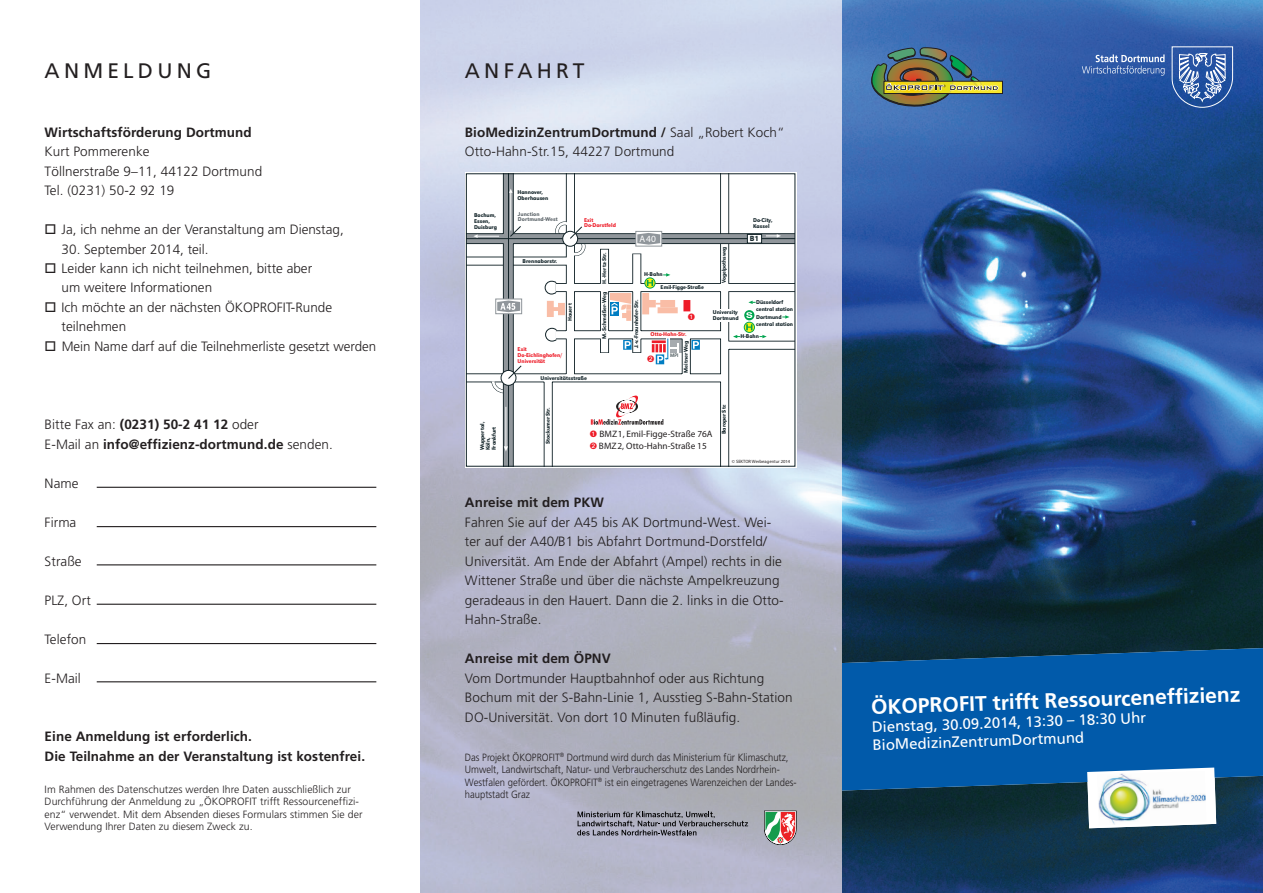
<style>
.page{position:relative;width:1263px;height:893px;background:#fff}
.page>*{position:absolute;margin:0;border:0;box-sizing:border-box;transform-origin:0 0}
.t1{font:700 21px "Frutiger LT";color:#fff}
.t2{font:21px "Frutiger LT";letter-spacing:.2em;color:#231f20}
.t3{font:15px/18px "Frutiger LT";color:#fff}
.t4{font:300 13.5px/19.5px "Frutiger LT";letter-spacing:.005em;color:#231f20}
.t5{font:700 13.5px/19.5px "Frutiger LT";letter-spacing:.005em;color:#231f20}
.t6{font:300 10.5px/12.6px "Frutiger LT";color:#231f20;scale:.9 1}
.t7{font:300 10.5px/12.6px "Frutiger LT";color:#231f20}
.t8{font:500 9.45px "URW Grotesk T";color:#fff}
.t9{font:9.3px/11.1px "Myriad Pro";color:#231f20}
.t10{font:7.8px "URW Grotesk T Medi Narr";color:#112227}
.t11{font:5.7px/5.7px "URW Grotesk T Medi Narr";color:#112227}
.t12{font:5.7px/5.7px "URW Grotesk T Medi Narr";color:#ee1c28}
.t13{font:5.7px/5.7px "URW Grotesk T Medi Narr";color:#60686d}
.t14{font:5.7px "URW Grotesk T Medi Narr";color:#eb1f25}
.t15{font:5.7px "URW Grotesk T Medi Narr";color:#112227;scale:.95 1}
.t16{font:5.25px "URW Grotesk T";color:#112227}
.t17{font:4.65px "Myriad Pro";color:#231f20}
.s1{font-weight:300}
.s2{font-weight:700}
</style>
<div class="page">
<img style="left:420px;top:0;width:843px;height:893px">
<svg style="left:842px;top:648px;width:421px;height:142px;fill:#015aaa"></svg>
<svg style="left:1171px;top:46px;width:62px;height:62px"></svg>
<svg style="left:1082px;top:54px;width:82px;height:22px"></svg>
<img style="left:872px;top:48px;width:130px;height:58px">
<svg style="left:1087px;top:767px;width:129px;height:61px"></svg>
<img style="left:1097px;top:771px;width:109px;height:54px">
<hr style="left:97px;top:643px;width:279px;height:1px;background:#231f20">
<hr style="left:97px;top:681px;width:279px;height:1px;background:#231f20">
<hr style="left:97px;top:487px;width:279px;height:1px;background:#231f20">
<hr style="left:97px;top:526px;width:279px;height:1px;background:#231f20">
<hr style="left:97px;top:564px;width:279px;height:1px;background:#231f20">
<hr style="left:97px;top:604px;width:279px;height:1px;background:#231f20">
<div style="left:465px;top:172px;width:331px;height:296px;background:#fff"></div>
<svg style="left:744px;top:310px;width:10px;height:10px"></svg>
<svg style="left:746px;top:312px;width:6px;height:6px"></svg>
<svg style="left:748px;top:301px;width:8px;height:3px"></svg>
<svg style="left:782px;top:315px;width:7px;height:4px"></svg>
<svg style="left:744px;top:322px;width:10px;height:10px"></svg>
<div style="left:744px;top:322px;width:11px;height:11px;border:1px solid #00a44f;border-radius:50%"></div>
<svg style="left:746px;top:324px;width:6px;height:6px"></svg>
<svg style="left:759px;top:335px;width:8px;height:3px"></svg>
<svg style="left:733px;top:335px;width:7px;height:3px"></svg>
<div style="left:691px;top:340px;width:9px;height:10px;background:#0a82c4"></div>
<svg style="left:693px;top:341px;width:6px;height:8px"></svg>
<svg style="left:720px;top:175px;width:9px;height:290px"></svg>
<svg style="left:544px;top:425px;width:9px;height:40px"></svg>
<svg style="left:468px;top:373px;width:253px;height:9px"></svg>
<svg style="left:566px;top:175px;width:9px;height:45px"></svg>
<svg style="left:682px;top:330px;width:39px;height:9px"></svg>
<svg style="left:682px;top:283px;width:111px;height:9px"></svg>
<svg style="left:728px;top:341px;width:65px;height:9px"></svg>
<svg style="left:682px;top:338px;width:9px;height:36px"></svg>
<div style="left:721px;top:174px;width:7px;height:292px;background:#fff"></div>
<div style="left:545px;top:378px;width:7px;height:88px;background:#fff"></div>
<div style="left:466px;top:374px;width:259px;height:7px;background:#fff"></div>
<div style="left:567px;top:174px;width:7px;height:204px;background:#fff"></div>
<div style="left:556px;top:331px;width:169px;height:7px;background:#fff"></div>
<div style="left:556px;top:284px;width:239px;height:7px;background:#fff"></div>
<div style="left:726px;top:342px;width:69px;height:7px;background:#fff"></div>
<div style="left:683px;top:335px;width:7px;height:43px;background:#fff"></div>
<svg style="left:503px;top:175px;width:11px;height:290px"></svg>
<svg style="left:468px;top:233px;width:325px;height:11px"></svg>
<svg style="left:468px;top:234px;width:325px;height:9px"></svg>
<div style="left:504px;top:174px;width:9px;height:292px;background:#90969b"></div>
<hr style="left:508px;top:174px;width:1px;height:292px;background:#112227">
<hr style="left:466px;top:238px;width:329px;height:1px;background:#112227">
<div style="left:683px;top:300px;width:7px;height:11px;background:#ee1c28"></div>
<hr style="left:510px;top:193px;width:1px;height:37px;background:#fff">
<svg style="left:766px;top:234px;width:15px;height:4px"></svg>
<hr style="left:506px;top:407px;width:1px;height:40px;background:#fff">
<svg style="left:504px;top:446px;width:4px;height:6px"></svg>
<div style="left:711px;top:309px;width:31px;height:12px;background:#fff"></div>
<div style="left:747px;top:234px;width:15px;height:9px;background:#fff"></div>
<div style="left:747px;top:234px;width:15px;height:9px;border:1px solid #112227"></div>
<svg style="left:577px;top:811px;width:171px;height:24px"></svg>
<svg style="left:764px;top:810px;width:33px;height:35px"></svg>
<svg style="left:473px;top:220px;width:209px;height:205px"></svg>
<h1 class="t2" style="left:45px;top:58px;width:168px">ANMELDUNG</h1>
<p class="t5" style="left:45px;top:122px;width:209px">Wirtschaftsförderung Dortmund</p>
<p class="t4" style="left:45px;top:142px;width:219px">Kurt Pommerenke<br>Töllnerstraße 9–11, 44122 Dortmund<br>Tel. (0231) 50-2 92 19</p>
<p class="t4" style="left:45px;top:220px;width:301px">□ Ja, ich nehme an der Veranstaltung am Dienstag,</p>
<p class="t4" style="left:62px;top:239px;width:149px">30. September 2014, teil.</p>
<p class="t4" style="left:62px;top:259px;width:252px;text-indent:-17px">□ Leider kann ich nicht teilnehmen, bitte aber um weitere Informationen</p>
<p class="t4" style="left:62px;top:298px;width:272px;text-indent:-17px">□ Ich möchte an der nächsten ÖKOPROFIT-Runde teilnehmen</p>
<p class="t4" style="left:45px;top:337px;width:333px">□ Mein Name darf auf die Teilnehmerliste gesetzt werden</p>
<p class="t5" style="left:45px;top:415px;width:290px"><span class="s1">Bitte Fax an:</span> (0231) 50-2 41 12 <span class="s1">oder<br>E-Mail an</span> info@effizienz-dortmund.de <span class="s1">senden.</span></p>
<p class="t4" style="left:45px;top:473px;width:35px">Name</p>
<p class="t4" style="left:45px;top:512px;width:33px">Firma</p>
<p class="t4" style="left:45px;top:551px;width:39px">Straße</p>
<p class="t4" style="left:45px;top:590px;width:48px">PLZ, Ort</p>
<p class="t4" style="left:45px;top:629px;width:43px">Telefon</p>
<p class="t4" style="left:45px;top:668px;width:38px">E-Mail</p>
<p class="t5" style="left:45px;top:727px;width:322px">Eine Anmeldung ist erforderlich.<br>Die Teilnahme an der Veranstaltung ist kostenfrei.</p>
<p class="t7" style="left:45px;top:783px;width:319px">Im Rahmen des Datenschutzes werden Ihre Daten ausschließlich zur Durchführung der Anmeldung zu „ÖKOPROFIT trifft Ressourceneffizi&shy;enz“ verwendet. Mit dem Absenden dieses Formulars stimmen Sie der Verwendung Ihrer Daten zu diesem Zweck zu.</p>
<h1 class="t2" style="left:465px;top:58px;width:121px">ANFAHRT</h1>
<p class="t4" style="left:465px;top:122px;width:321px"><span class="s2">BioMedizinZentrumDortmund /</span> Saal „Robert Koch“<br>Otto-Hahn-Str.15, 44227 Dortmund</p>
<p class="t11" style="left:474px;top:213px;width:25px">Bochum,<br>Essen,<br>Duisburg</p>
<p class="t11" style="left:480px;top:450px;width:30px;rotate:-90deg">Wuppertal,<br>Köln,<br>Frankfurt</p>
<p class="t11" style="left:517px;top:190px;width:32px">Hannover,<br>Oberhausen</p>
<p class="t13" style="left:518px;top:211px;width:41px">Junction<br>Dortmund-West</p>
<p class="t11" style="left:522px;top:259px;width:36px">Brennaborstr.</p>
<p class="t12" style="left:584px;top:217px;width:33px">Exit<br>Do-Dorstfeld</p>
<p class="t11" style="left:753px;top:218px;width:21px">Do-City,<br>Kassel</p>
<p class="t8" style="left:639px;top:233px;width:18px">A40</p>
<p class="t10" style="left:750px;top:236px;width:10px">B1</p>
<p class="t15" style="left:722px;top:283px;width:40px;rotate:-90deg">Vogelpothsweg</p>
<p class="t11" style="left:602px;top:284px;width:32px;rotate:-90deg">H.-Hertz-Str.</p>
<p class="t11" style="left:602px;top:339px;width:49px;rotate:-90deg">M.-Schmeißer-Weg</p>
<p class="t11" style="left:644px;top:272px;width:20px">H-Bahn</p>
<p class="t11" style="left:661px;top:285px;width:45px">Emil-Figge-Straße</p>
<p class="t11" style="left:756px;top:299px;width:38px;line-height:6.9px">Düsseldorf central station</p>
<p class="t11" style="left:756px;top:314px;width:38px;line-height:6.9px">Dortmund central station</p>
<p class="t11" style="left:567px;top:321px;width:19px;rotate:-90deg">Hauert</p>
<p class="t11" style="left:634px;top:348px;width:50px;rotate:-90deg">J.-v.-Fraunhofer-Str.</p>
<p class="t11" style="left:713px;top:310px;width:27px">University<br>Dortmund</p>
<p class="t14" style="left:651px;top:332px;width:37px">Otto-Hahn-Str.</p>
<p class="t11" style="left:683px;top:373px;width:34px;rotate:-90deg">Meitner Weg</p>
<p class="t11" style="left:741px;top:334px;width:20px">H-Bahn</p>
<p class="t12" style="left:518px;top:347px;width:47px">Exit<br>Do-Eichlinghofen/<br>Universität</p>
<p class="t16" style="left:670px;top:352px;width:10px">MPI</p>
<p class="t11" style="left:540px;top:375px;width:48px">Universitätsstraße</p>
<p class="t11" style="left:545px;top:444px;width:38px;rotate:-90deg">Stockumer Str.</p>
<p class="t9" style="left:599px;top:429px;width:115px">BMZ1, Emil-Figge-Straße 76A<br>BMZ2, Otto-Hahn-Straße 15</p>
<p class="t11" style="left:722px;top:434px;width:31px;rotate:-90deg">Baroper Str.</p>
<p class="t17" style="left:732px;top:460px;width:60px">© SEKTOR Werbeagentur 2014</p>
<p class="t5" style="left:465px;top:493px;width:141px">Anreise mit dem PKW</p>
<p class="t4" style="left:465px;top:512px;width:320px">Fahren Sie auf der A45 bis AK Dortmund-West. Wei&shy;ter auf der A40/B1 bis Abfahrt Dortmund-Dorstfeld/ Universität. Am Ende der Abfahrt (Ampel) rechts in die Wittener Straße und über die nächste Ampelkreuzung geradeaus in den Hauert. Dann die 2. links in die Otto-Hahn-Straße.</p>
<p class="t5" style="left:465px;top:649px;width:147px">Anreise mit dem ÖPNV</p>
<p class="t4" style="left:465px;top:668px;width:329px">Vom Dortmunder Hauptbahnhof oder aus Richtung<br>Bochum mit der S-Bahn-Linie 1, Ausstieg S-Bahn-Station<br>DO-Universität. Von dort 10 Minuten fußläufig.</p>
<p class="t6" style="left:465px;top:751px;width:370px">Das Projekt ÖKOPROFIT<sup>®</sup> Dortmund wird durch das Ministerium für Klimaschutz, Umwelt, Landwirtschaft, Natur- und Verbraucherschutz des Landes Nordrhein-Westfalen gefördert. ÖKOPROFIT<sup>®</sup> ist ein eingetragenes Warenzeichen der Landes&shy;hauptstadt Graz</p>
<h1 class="t1" style="left:871px;top:695px;width:371px;rotate:-2deg">ÖKOPROFIT trifft Ressourceneffi zienz</h1>
<p class="t3" style="left:872px;top:718px;width:276px;rotate:-2deg">Dienstag, 30.09.2014, 13:30 – 18:30 Uhr<br>BioMedizinZentrumDortmund</p>
</div>
